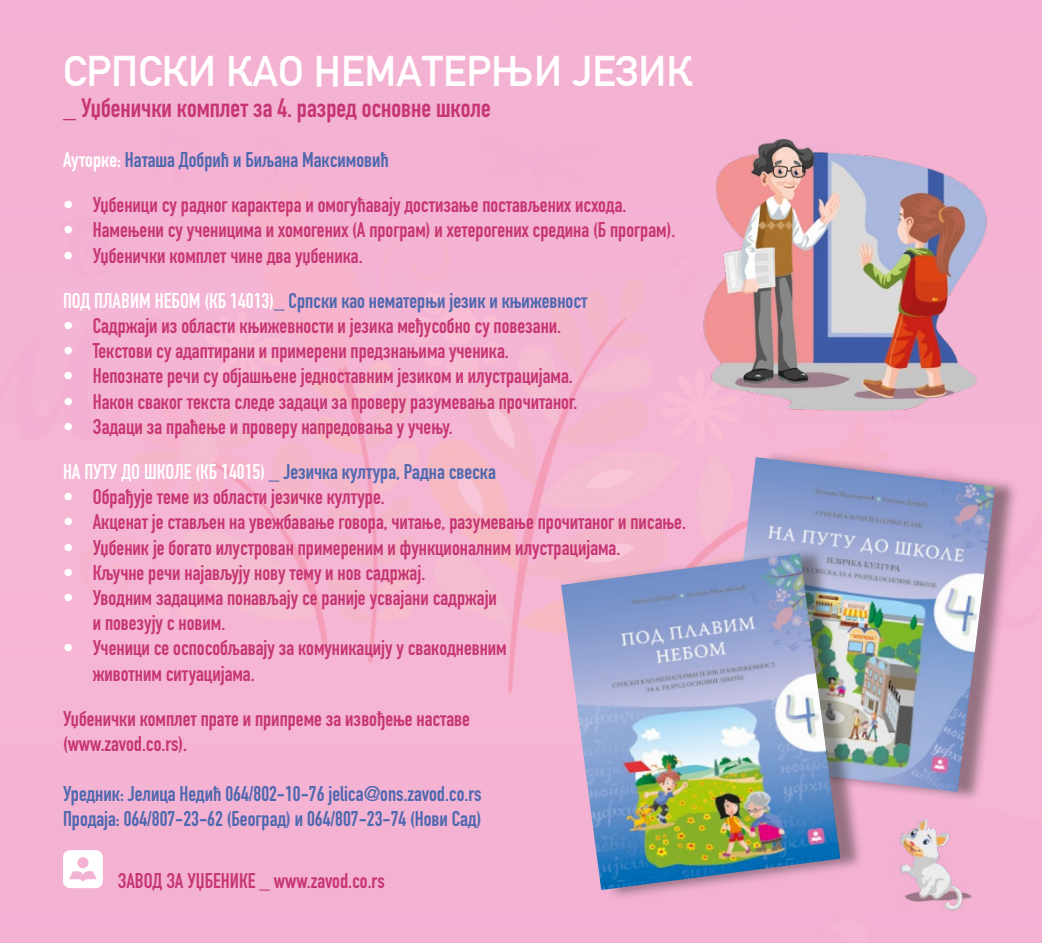
<style>
.page{position:relative;width:1042px;height:943px;background:#fff}
.page>*{position:absolute;margin:0;border:0;box-sizing:border-box;transform-origin:0 0}
.t1{font:700 42px "DIN Alternate";color:#fff}
.t2{font:700 26.25px "DIN Condensed";color:#c73674}
.t3{font:700 21px/25.2px "DIN Condensed";color:#c73674}
.t4{font:700 21px/45px "DIN Condensed";color:#4e68af}
.s1{color:#fff}
.s2{color:#c73674}
.s3{color:#4e68af}
</style>
<div class="page">
<img style="left:0;top:0;width:1042px;height:943px">
<div style="left:724px;top:449px;width:295px;height:354px;background:#1d1d1b;opacity:.44"></div>
<img style="left:718px;top:457px;width:277px;height:335px">
<div style="left:567px;top:546px;width:298px;height:355px;background:#1d1d1b;opacity:.44"></div>
<img style="left:561px;top:553px;width:279px;height:337px">
<svg style="left:63px;top:850px;width:40px;height:38px"></svg>
<img style="left:701px;top:140px;width:289px;height:271px">
<img style="left:882px;top:813px;width:98px;height:102px">
<h1 class="t1" style="left:63px;top:39px;width:631px">СРПСКИ КАО НЕМАТЕРЊИ ЈЕЗИК</h1>
<p class="t2" style="left:63px;top:90px;width:429px">_ Уџбенички комплет за 4. разред основне школе</p>
<p class="t4" style="left:63px;top:137px;width:327px"><span class="s1">Ауторке:</span> Наташа Добрић и Биљана Максимовић</p>
<p class="t3" style="left:63px;top:192px;width:565px"><span class="s1">•</span> Уџбеници су радног карактера и омогућавају достизање постављених исхода.</p>
<p class="t3" style="left:63px;top:217px;width:614px"><span class="s1">•</span> Намењени су ученицима и хомогених (А програм) и хетерогених средина (Б програм).</p>
<p class="t4" style="left:63px;top:233px;width:526px"><span class="s1">•</span> <span class="s2">Уџбенички комплет чине два уџбеника.<br></span><span class="s1">ПОД ПЛАВИМ НЕБОМ (КБ 14013)</span>_ Српски као нематерњи језик и књижевност</p>
<p class="t3" style="left:63px;top:313px;width:500px"><span class="s1">•</span> Садржаји из области књижевности и језика међусобно су повезани.</p>
<p class="t3" style="left:63px;top:338px;width:447px"><span class="s1">•</span> Текстови су адаптирани и примерени предзнањима ученика.</p>
<p class="t3" style="left:63px;top:363px;width:511px"><span class="s1">•</span> Непознате речи су објашњене једноставним језиком и илустрацијама.</p>
<p class="t3" style="left:63px;top:388px;width:516px"><span class="s1">•</span> Након сваког текста следе задаци за проверу разумевања прочитаног.</p>
<p class="t3" style="left:63px;top:404px;width:434px;line-height:45px"><span class="s1">•</span> Задаци за праћење и проверу напредовања у учењу.<br><span class="s1">НА ПУТУ ДО ШКОЛЕ (КБ 14015)</span> <span class="s3">_ Језичка култура, Радна свеска</span></p>
<p class="t3" style="left:63px;top:484px;width:323px"><span class="s1">•</span> Обрађује теме из области језичке културе.</p>
<p class="t3" style="left:63px;top:509px;width:624px"><span class="s1">•</span> Акценат је стављен на увежбавање говора, читање, разумевање прочитаног и писање.</p>
<p class="t3" style="left:63px;top:534px;width:559px"><span class="s1">•</span> Уџбеник је богато илустрован примереним и функционалним илустрацијама.</p>
<p class="t3" style="left:63px;top:559px;width:364px"><span class="s1">•</span> Кључне речи најављују нову тему и нов садржај.</p>
<p class="t3" style="left:93px;top:585px;width:406px;text-indent:-30px"><span class="s1">•</span> Уводним задацима понављају се раније усвајани садржаји и повезују с новим.</p>
<p class="t3" style="left:93px;top:635px;width:415px;text-indent:-30px"><span class="s1">•</span> Ученици се оспособљавају за комуникацију у свакодневним животним ситуацијама.</p>
<p class="t3" style="left:63px;top:705px;width:408px">Уџбенички комплет прате и припреме за извођење наставе (www.zavod.co.rs).</p>
<p class="t4" style="left:63px;top:780px;width:420px;line-height:25.2px">Уредник: Јелица Недић 064/802-10-76 jelica@ons.zavod.co.rs<br>Продаја: 064/807-23-62 (Београд) и 064/807-23-74 (Нови Сад)</p>
<p class="t3" style="left:118px;top:868px;width:268px">ЗАВОД ЗА УЏБЕНИКЕ _ www.zavod.co.rs</p>
</div>
